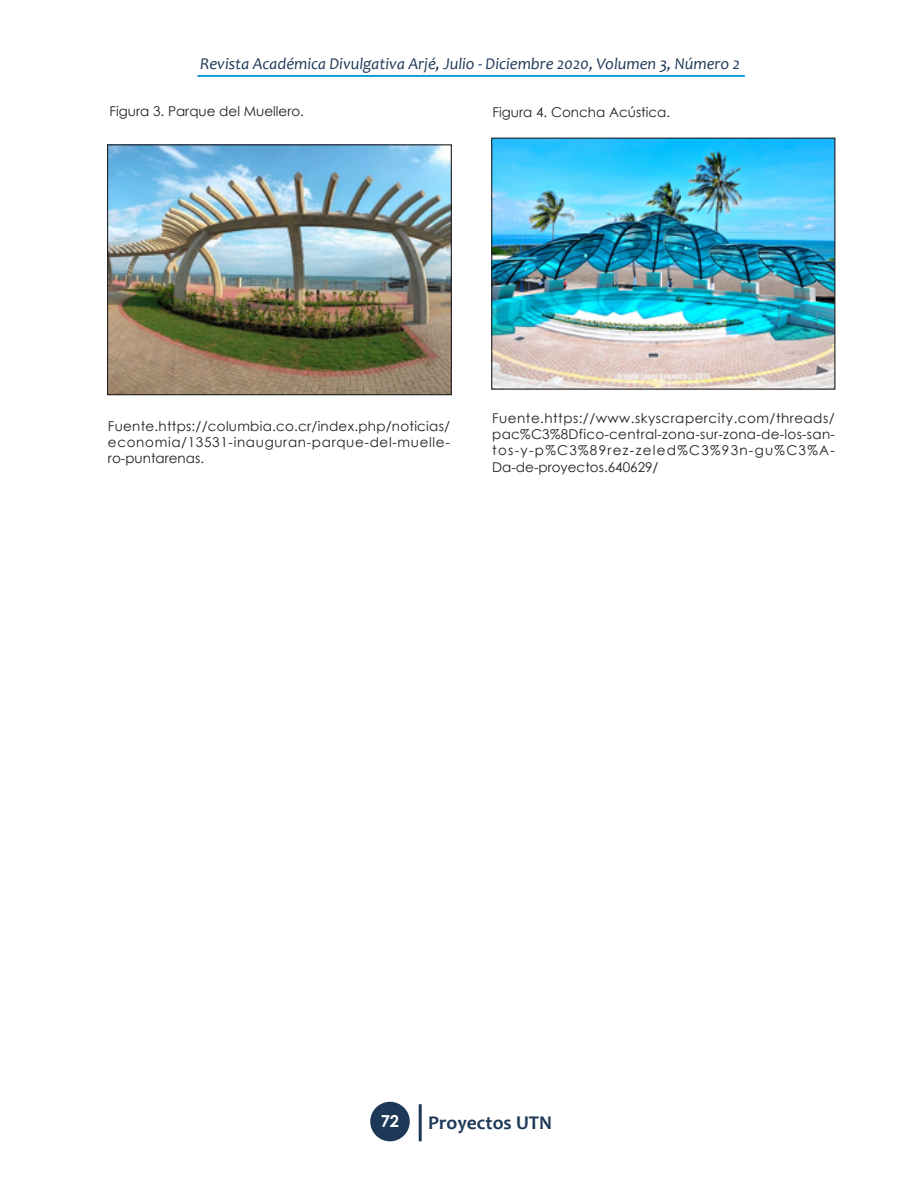
<style>
.page{position:relative;width:918px;height:1188px;background:#fff}
.page>*{position:absolute;margin:0;border:0;box-sizing:border-box;transform-origin:0 0}
.t1{font:700 19.5px "Candara";color:#1e3957}
.t2{font:italic 16.5px "Candara";color:#1e3957}
.t3{font:700 16.5px "Century Gothic";color:#fff}
.Figuras{font:13.5px/16.2px "Century Gothic";color:#231f20;text-align:justify}
</style>
<div class="page">
<hr style="left:198px;top:75px;width:547px;height:2px;background:#0099da">
<div style="left:370px;top:1102px;width:40px;height:39px;background:#1e3957;border-radius:50%"></div>
<hr style="left:419px;top:1104px;width:3px;height:37px;background:#1e3957">
<img style="left:109px;top:146px;width:341px;height:247px">
<div style="left:107px;top:144px;width:345px;height:251px;border:1px solid #231f20"></div>
<img style="left:493px;top:140px;width:340px;height:248px">
<div style="left:491px;top:138px;width:344px;height:252px;border:1px solid #231f20"></div>
<p class="t2" style="left:200px;top:53px;width:541px">Revista Académica Divulgativa Arjé, Julio - Diciembre 2020, Volumen 3, Número 2</p>
<p class="Figuras" style="left:110px;top:103px;width:196px">Figura 3. Parque del Muellero.</p>
<p class="Figuras" style="left:493px;top:104px;width:179px">Figura 4. Concha Acústica.</p>
<p class="Figuras" style="left:108px;top:417px;width:344px">Fuente.https://columbia.co.cr/index.php/noticias/ economia/13531-inauguran-parque-del-muelle&shy;ro-puntarenas.</p>
<p class="Figuras" style="left:492px;top:410px;width:344px">Fuente.https://www.skyscrapercity.com/threads/ pac%C3%8Dfico-central-zona-sur-zona-de-los-san&shy;tos-y-p%C3%89rez-zeled%C3%93n-gu%C3%A-Da-de-proyectos.640629/</p>
<p class="t3" style="left:381px;top:1109px;width:20px">72</p>
<h1 class="t1" style="left:428px;top:1111px;width:125px">Proyectos UTN</h1>
</div>
